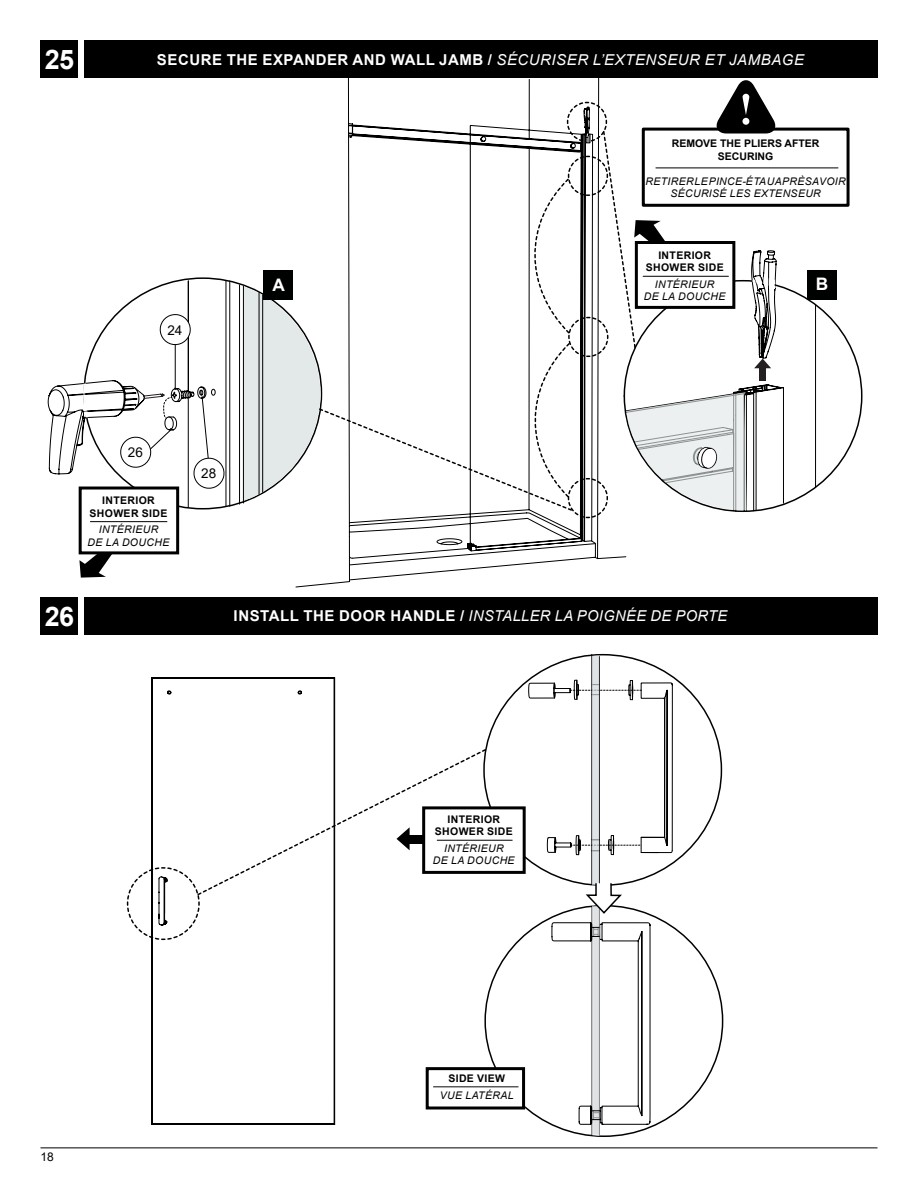
<style>
.page{position:relative;width:918px;height:1188px;background:#fff}
.page>*{position:absolute;margin:0;border:0;box-sizing:border-box;transform-origin:0 0}
.t1{font:700 27px "Arial";color:#fff}
.t2{font:700 17.25px "Arial";color:#fff}
.t3{font:700 15px "Arial";letter-spacing:.035em;color:#fff}
.t4{font:italic 15px "Arial";letter-spacing:.025em;color:#fff}
.t5{font:13.5px "Arial";color:#000}
.t6{font:12px "Arial";color:#000}
.t7{font:italic 10.5px/12.6px "Arial";letter-spacing:.035em;color:#000;text-align:center}
.t8{font:700 10.5px/12.6px "Arial";letter-spacing:.035em;color:#000;text-align:center}
.t9{font:700 10.5px/12.6px "Arial";color:#000;text-align:center}
.s1{font-weight:400;font-style:italic}
.s2{font-weight:700;font-style:normal}
</style>
<div class="page">
<hr style="left:40px;top:1148px;width:838px;height:1px;background:#000">
<div style="left:84px;top:40px;width:794px;height:38px;background:#000"></div>
<div style="left:84px;top:597px;width:794px;height:38px;background:#000"></div>
<div style="left:40px;top:40px;width:38px;height:38px;background:#000"></div>
<div style="left:40px;top:597px;width:38px;height:38px;background:#000"></div>
<svg style="left:151px;top:677px;width:184px;height:448px"></svg>
<div style="left:422px;top:806px;width:104px;height:68px;background:#fff;border:3px solid #000"></div>
<svg style="left:126px;top:748px;width:361px;height:193px"></svg>
<hr style="left:437px;top:840px;width:76px;height:1px;background:#000">
<div style="left:426px;top:1067px;width:99px;height:43px;border:3px solid #000"></div>
<hr style="left:433px;top:1087px;width:85px;height:1px;background:#080a07">
<hr style="left:592px;top:654px;width:1px;height:231px;background:#000">
<hr style="left:599px;top:657px;width:1px;height:228px;background:#000">
<div style="left:592px;top:655px;width:7px;height:231px;background:#dfe3e5"></div>
<svg style="left:528px;top:671px;width:145px;height:478px"></svg>
<svg style="left:84px;top:278px;width:237px;height:231px"></svg>
<svg style="left:296px;top:78px;width:318px;height:509px"></svg>
<hr style="left:239px;top:285px;width:1px;height:219px;background:#000">
<svg style="left:47px;top:281px;width:183px;height:239px"></svg>
<svg style="left:159px;top:313px;width:33px;height:33px"></svg>
<hr style="left:175px;top:345px;width:1px;height:44px;background:#000">
<svg style="left:119px;top:387px;width:106px;height:103px"></svg>
<svg style="left:83px;top:383px;width:5px;height:34px"></svg>
<div style="left:642px;top:128px;width:208px;height:79px;border:3px solid #000"></div>
<hr style="left:656px;top:168px;width:182px;height:1px;background:#000101">
<div style="left:807px;top:270px;width:30px;height:30px;background:#000101"></div>
<svg style="left:79px;top:554px;width:33px;height:24px"></svg>
<div style="left:79px;top:487px;width:100px;height:67px;background:#fff;border:3px solid #000"></div>
<hr style="left:90px;top:521px;width:77px;height:1px;background:#000">
<svg style="left:779px;top:167px;width:37px;height:340px"></svg>
<hr style="left:783px;top:388px;width:1px;height:115px;background:#000">
<svg style="left:243px;top:79px;width:536px;height:479px"></svg>
<hr style="left:643px;top:276px;width:85px;height:1px;background:#000">
<h1 class="t1" style="left:45px;top:41px;width:31px">25</h1>
<h3 class="t3" style="left:157px;top:49px;width:649px">SECURE THE EXPANDER AND WALL JAMB / <span class="s1">SÉCURISER L’EXTENSEUR ET JAMBAGE</span></h3>
<p class="t9" style="left:672px;top:137px;width:149px">REMOVE THE PLIERS AFTER<br>SECURING</p>
<p class="t7" style="left:645px;top:175px;width:202px">RETIRER LE PINCE-ÉTAU APRÈS AVOIR<br>SÉCURISÉ LES EXTENSEUR</p>
<p class="t5" style="left:167px;top:320px;width:17px">24</p>
<p class="t5" style="left:128px;top:443px;width:17px">26</p>
<p class="t8" style="left:90px;top:494px;width:79px">INTERIOR<br>SHOWER SIDE</p>
<p class="t7" style="left:88px;top:524px;width:83px">INTÉRIEUR<br>DE LA DOUCHE</p>
<p class="t5" style="left:201px;top:464px;width:17px">28</p>
<p class="t8" style="left:646px;top:249px;width:79px">INTERIOR<br>SHOWER SIDE</p>
<p class="t7" style="left:644px;top:278px;width:83px">INTÉRIEUR<br>DE LA DOUCHE</p>
<h2 class="t2" style="left:272px;top:273px;width:14px">A</h2>
<h2 class="t2" style="left:816px;top:272px;width:14px">B</h2>
<h1 class="t1" style="left:45px;top:597px;width:31px">26</h1>
<h3 class="t4" style="left:234px;top:606px;width:495px"><span class="s2">INSTALL THE DOOR HANDLE /</span> INSTALLER LA POIGNÉE DE PORTE</h3>
<p class="t8" style="left:435px;top:813px;width:79px">INTERIOR<br>SHOWER SIDE</p>
<p class="t7" style="left:433px;top:842px;width:83px">INTÉRIEUR<br>DE LA DOUCHE</p>
<p class="t6" style="left:40px;top:1149px;width:15px">18</p>
<p class="t8" style="left:448px;top:1073px;width:58px">SIDE VIEW</p>
<p class="t7" style="left:440px;top:1089px;width:75px">VUE LATÉRAL</p>
</div>
